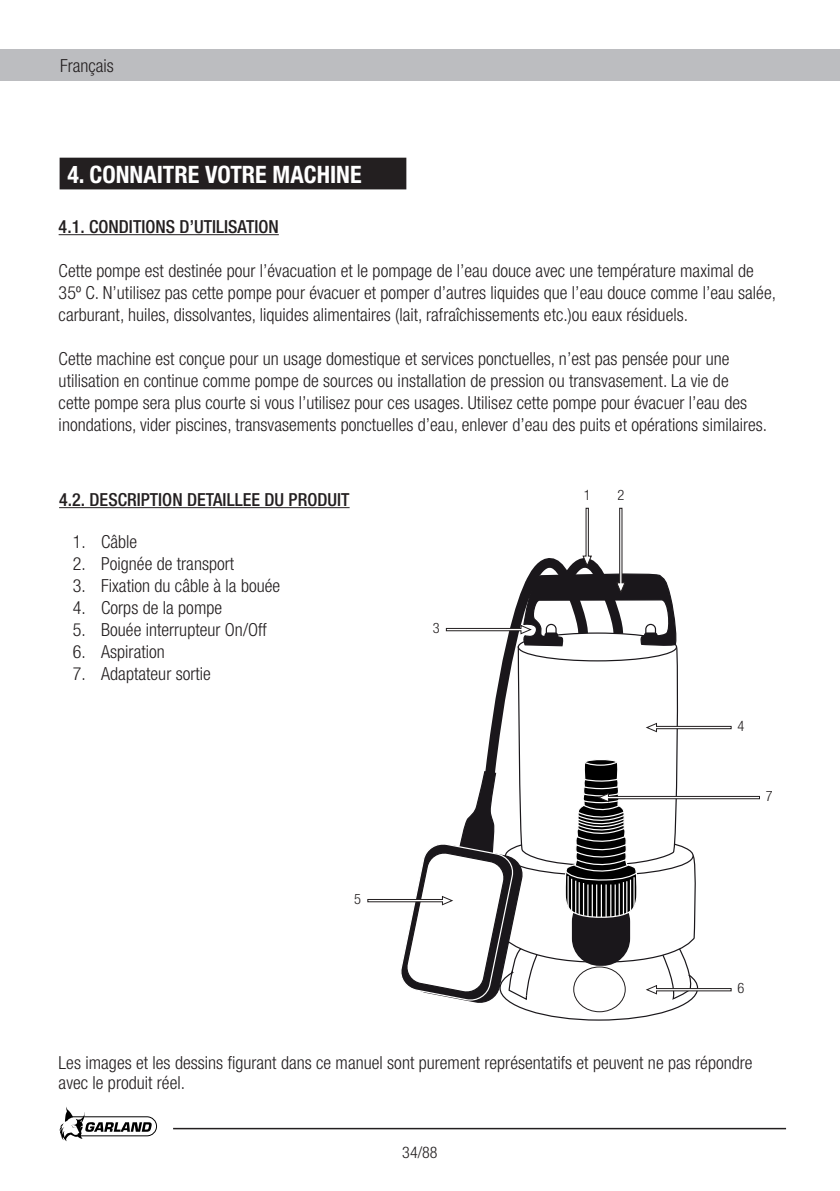
<style>
.page{position:relative;width:840px;height:1191px;background:#fff}
.page>*{position:absolute;margin:0;border:0;box-sizing:border-box;transform-origin:0 0}
.t1{font:700 condensed 24px "Helvetica Neue";color:#fff}
.t2{font:300 condensed 18px/22px "Helvetica Neue";color:#231f20}
.t3{font:500 condensed 18px "Helvetica Neue";color:#231f20}
.t4{font:300 condensed 16px "Helvetica Neue";color:#231f20}
.t5{font:300 condensed 14.4px "Helvetica Neue";color:#231f20}
</style>
<div class="page">
<div style="left:0;top:50px;width:839px;height:31px;background:#bcbdc0"></div>
<svg style="left:59px;top:1107px;width:98px;height:34px"></svg>
<hr style="left:173px;top:1127px;width:612px;height:2px;background:#231f20">
<hr style="left:59px;top:234px;width:220px;height:1px;background:#231f20">
<div style="left:61px;top:159px;width:344px;height:29px;background:#231f20"></div>
<div style="left:60px;top:158px;width:346px;height:31px;border:2px solid #231f20"></div>
<hr style="left:59px;top:507px;width:290px;height:1px;background:#231f20">
<svg style="left:367px;top:508px;width:392px;height:513px"></svg>
<div style="left:573px;top:966px;width:52px;height:46px;border:1px solid #231f20;border-radius:50%"></div>
<p class="t2" style="left:60px;top:55px;width:55px">Français</p>
<h1 class="t1" style="left:67px;top:160px;width:295px">4. CONNAITRE VOTRE MACHINE</h1>
<p class="t3" style="left:59px;top:216px;width:221px">4.1. CONDITIONS D’UTILISATION</p>
<p class="t2" style="left:59px;top:259px;width:718px">Cette pompe est destinée pour l’évacuation et le pompage de l’eau douce avec une température maximal de<br>35º C. N’utilisez pas cette pompe pour évacuer et pomper d’autres liquides que l’eau douce comme l’eau salée, carburant, huiles, dissolvantes, liquides alimentaires (lait, rafraîchissements etc.)ou eaux résiduels.</p>
<p class="t2" style="left:59px;top:347px;width:709px">Cette machine est conçue pour un usage domestique et services ponctuelles, n’est pas pensée pour une utilisation en continue comme pompe de sources ou installation de pression ou transvasement. La vie de<br>cette pompe sera plus courte si vous l’utilisez pour ces usages. Utilisez cette pompe pour évacuer l’eau des inondations, vider piscines, transvasements ponctuelles d’eau, enlever d’eau des puits et opérations similaires.</p>
<p class="t3" style="left:59px;top:489px;width:292px">4.2. DESCRIPTION DETAILLEE DU PRODUIT</p>
<p class="t2" style="left:73px;top:530px;width:66px">1. Câble</p>
<p class="t2" style="left:73px;top:552px;width:163px">2. Poignée de transport</p>
<p class="t2" style="left:73px;top:574px;width:209px">3. Fixation du câble à la bouée</p>
<p class="t2" style="left:73px;top:596px;width:151px">4. Corps de la pompe</p>
<p class="t2" style="left:73px;top:618px;width:195px">5. Bouée interrupteur On/Off</p>
<p class="t2" style="left:73px;top:640px;width:94px">6. Aspiration</p>
<p class="t2" style="left:73px;top:662px;width:140px">7. Adaptateur sortie</p>
<p class="t5" style="left:432px;top:619px;width:8px">3</p>
<p class="t5" style="left:583px;top:486px;width:8px">1</p>
<p class="t5" style="left:617px;top:486px;width:8px">2</p>
<p class="t5" style="left:737px;top:717px;width:8px">4</p>
<p class="t5" style="left:765px;top:787px;width:8px">7</p>
<p class="t5" style="left:354px;top:890px;width:8px">5</p>
<p class="t5" style="left:737px;top:979px;width:8px">6</p>
<p class="t2" style="left:59px;top:1052px;width:695px;line-height:20px">Les images et les dessins figurant dans ce manuel sont purement représentatifs et peuvent ne pas répondre avec le produit réel.</p>
<p class="t4" style="left:402px;top:1143px;width:37px">34/88</p>
</div>
